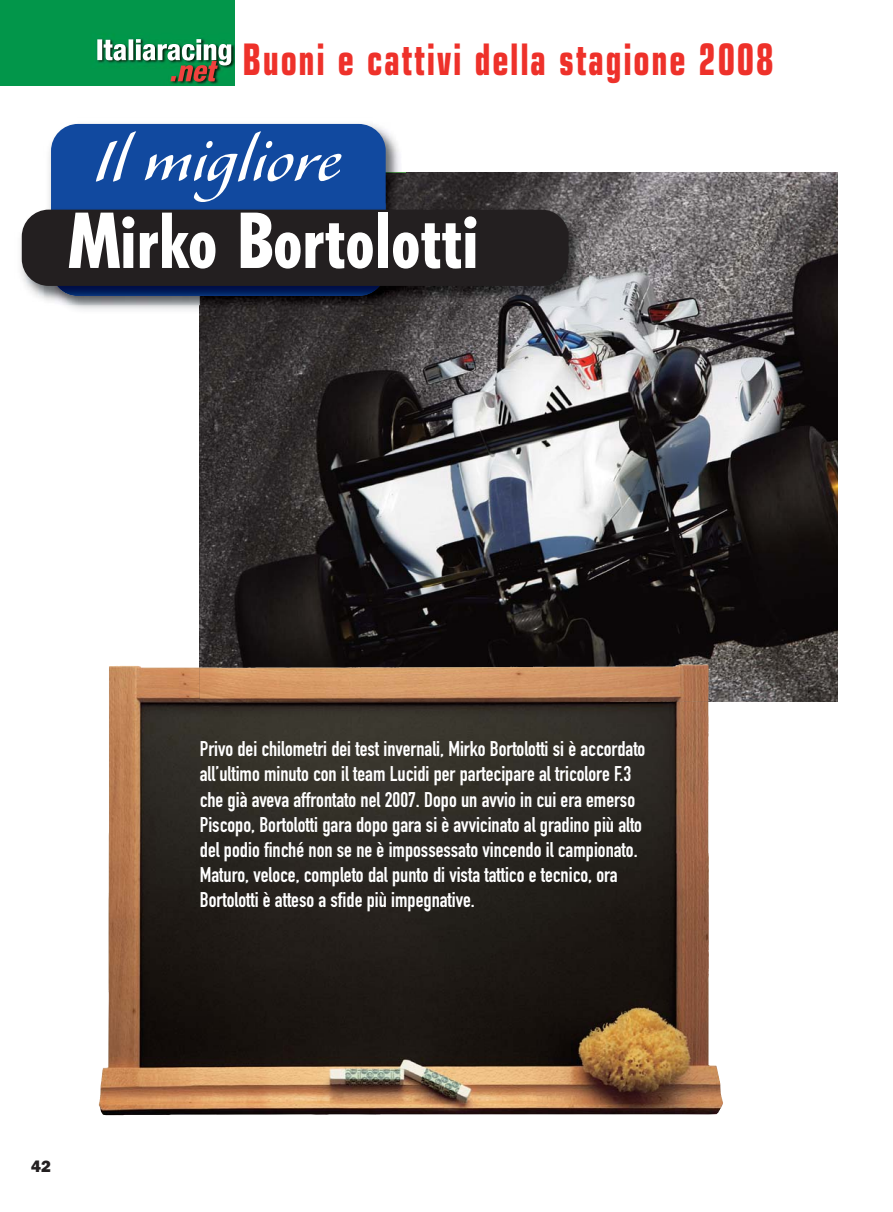
<style>
.page{position:relative;width:893px;height:1212px;background:#fff}
.page>*{position:absolute;margin:0;border:0;box-sizing:border-box;transform-origin:0 0}
.t1{font:800 condensed 75px "Tempo Std";color:#fff}
.t2{font:75px "Alexa Std";color:#fff}
.t3{font:700 condensed 43.5px "Eurostile LT Std";letter-spacing:.05em;color:#ee312a;scale:.8 1}
.t4{font:21px/25.2px "DIN Engschrift Std";color:#fff}
.t5{font:16.5px "ITC Franklin Gothic Std Hvy";color:#231f20}
</style>
<div class="page">
<div style="left:0;top:0;width:235px;height:85px;background:#02964a"></div>
<img style="left:97px;top:39px;width:134px;height:43px">
<img style="left:200px;top:173px;width:638px;height:529px">
<img style="left:49px;top:123px;width:356px;height:80px">
<img style="left:67px;top:305px;width:338px;height:10px">
<img style="left:200px;top:173px;width:205px;height:1px">
<div style="left:51px;top:124px;width:335px;height:172px;background:#11499f;border-radius:27px"></div>
<img style="left:20px;top:203px;width:568px;height:102px">
<img style="left:51px;top:286px;width:335px;height:10px">
<div style="left:22px;top:210px;width:546px;height:76px;background:#231f20;border-radius:27px"></div>
<img style="left:99px;top:666px;width:624px;height:449px">
<img style="left:200px;top:664px;width:509px;height:38px">
<h2 class="t3" style="left:242px;top:44px;width:665px">Buoni e cattivi della stagione 2008</h2>
<h1 class="t2" style="left:94px;top:127px;width:248px">Il migliore</h1>
<h1 class="t1" style="left:69px;top:198px;width:412px">Mirko Bortolotti</h1>
<p class="t5" style="left:31px;top:1156px;width:21px">42</p>
<p class="t4" style="left:200px;top:738px;width:447px">Privo dei chilometri dei test invernali, Mirko Bortolotti si è accordato all’ultimo minuto con il team Lucidi per partecipare al tricolore F.3 che già aveva affrontato nel 2007. Dopo un avvio in cui era emerso Piscopo, Bortolotti gara dopo gara si è avvicinato al gradino più alto del podio finché non se ne è impossessato vincendo il campionato.<br>Maturo, veloce, completo dal punto di vista tattico e tecnico, ora Bortolotti è atteso a sfide più impegnative.</p>
</div>
